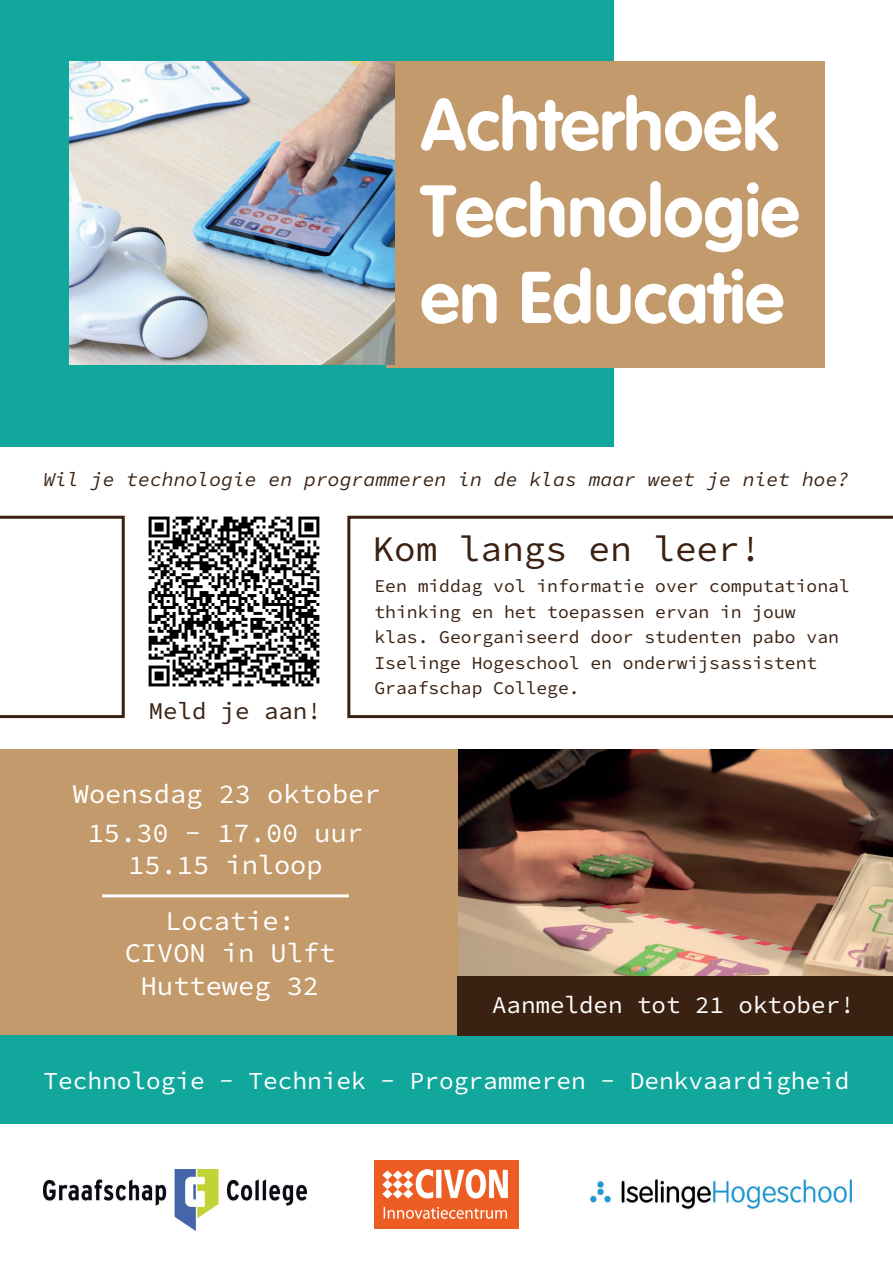
<style>
.page{position:relative;width:893px;height:1263px;background:#fff}
.page>*{position:absolute;margin:0;border:0;box-sizing:border-box;transform-origin:0 0}
.t1{font:72px/86.4px "VAG Rounded Bold";color:#fff}
.t2{font:36px "Source Code Variable";color:#3a2111}
.t3{font:27px/39px "Source Code Variable";color:#fff;text-align:center}
.t4{font:24.45px "Source Code Variable";color:#fff}
.t5{font:24.15px "Source Code Variable";color:#fff}
.t6{font:24px "Source Code Variable";color:#3a2111}
.t7{font:italic 19.8px "Source Code Variable";color:#3a2111}
.t8{font:18px/25.5px "Source Code Variable";color:#3a2111}
</style>
<div class="page">
<img style="left:457px;top:749px;width:436px;height:226px">
<div style="left:0;top:749px;width:457px;height:286px;background:#c39a6b"></div>
<div style="left:0;top:1035px;width:893px;height:89px;background:#12a79d"></div>
<div style="left:0;top:0;width:613px;height:446px;background:#12a79d"></div>
<div style="left:387px;top:62px;width:438px;height:306px;background:#c39a6b"></div>
<div style="left:374px;top:1160px;width:145px;height:68px;background:#ed5c23"></div>
<img style="left:382px;top:1170px;width:125px;height:48px">
<img style="left:43px;top:1170px;width:264px;height:60px">
<img style="left:591px;top:1180px;width:260px;height:30px">
<img style="left:69px;top:62px;width:325px;height:302px">
<hr style="left:102px;top:894px;width:247px;height:3px;background:#fff">
<svg style="left:347px;top:516px;width:546px;height:202px"></svg>
<svg style="left:0;top:516px;width:125px;height:202px"></svg>
<div style="left:457px;top:975px;width:436px;height:60px;background:#3a2111"></div>
<img style="left:148px;top:516px;width:172px;height:171px">
<h1 class="t1" style="left:421px;top:81px;width:380px">Achterhoek<br>Technologie en Educatie</h1>
<p class="t7" style="left:43px;top:465px;width:807px">Wil je technologie en programmeren in de klas maar weet je niet hoe?</p>
<h3 class="t6" style="left:149px;top:694px;width:174px">Meld je aan!</h3>
<h2 class="t2" style="left:373px;top:522px;width:390px">Kom langs en leer!</h2>
<p class="t8" style="left:374px;top:574px;width:477px">Een middag vol informatie over computational thinking en het toepassen ervan in jouw klas. Georganiseerd door studenten pabo van Iselinge Hogeschool en onderwijsassistent Graafschap College.</p>
<h3 class="t3" style="left:73px;top:775px;width:309px">Woensdag 23 oktober<br>15.30 - 17.00 uur</h3>
<h3 class="t3" style="left:128px;top:838px;width:196px;line-height:55.8px">15.15 inloop<br>Locatie:</h3>
<h3 class="t3" style="left:125px;top:938px;width:212px;line-height:32.4px">CIVON in Ulft<br>Hutteweg 32</h3>
<h3 class="t5" style="left:492px;top:987px;width:364px">Aanmelden tot 21 oktober!</h3>
<h3 class="t4" style="left:43px;top:1063px;width:808px">Technologie - Techniek - Programmeren - Denkvaardigheid</h3>
</div>
